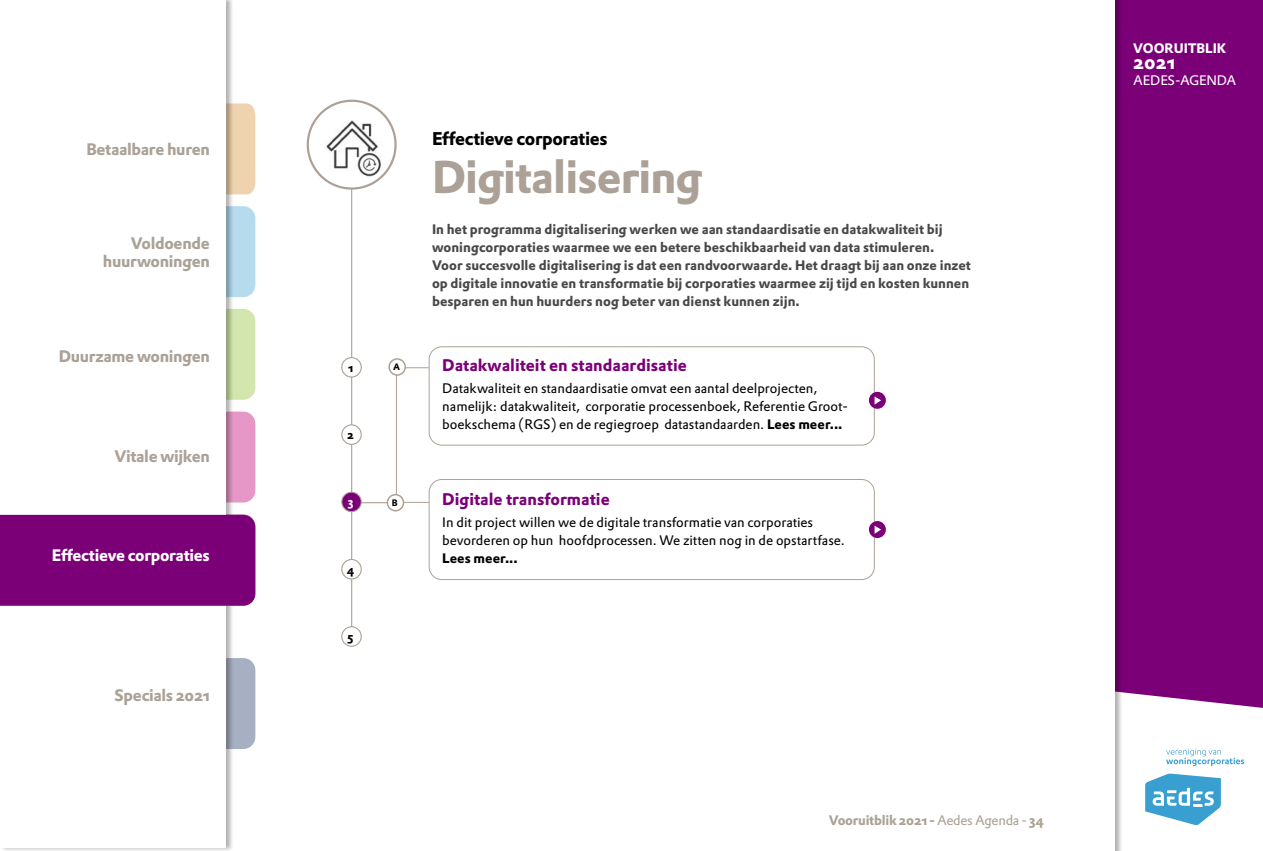
<style>
.page{position:relative;width:1263px;height:851px;background:#fff}
.page>*{position:absolute;margin:0;border:0;box-sizing:border-box;transform-origin:0 0}
.t1{font:45px "DTL Prokyon ST Bold";letter-spacing:-.02em;color:#aba196}
.t2{font:19.5px "DTL Prokyon ST Bold";color:#fff}
.t3{font:18.15px "DTL Prokyon ST Bold";letter-spacing:-.02em;color:#000}
.t4{font:16.5px "DTL Prokyon ST Bold";color:#7b0078}
.t5{font:16.35px/18px "DTL Prokyon ST Bold";letter-spacing:-.02em;color:#aba196;text-align:right}
.t6{font:16.35px "DTL Prokyon ST Bold";letter-spacing:-.02em;color:#fff}
.t7{font:14.4px "DTL Prokyon ST Bold";color:#fff}
.t8{font:13.5px/18px "DTL Prokyon ST Bold";color:#484848}
.t9{font:13.5px/18px "DTL Prokyon T";color:#000}
.t10{font:13.5px "DTL Prokyon ST Bold";letter-spacing:-.02em;color:#aba196}
.t11{font:13.5px "DTL Prokyon T";letter-spacing:-.02em;color:#fff}
.t12{font:13.5px "DTL Prokyon ST Bold";color:#000}
.t13{font:13.5px "DTL Prokyon ST Bold";color:#fff}
.t14{font:12px "DTL Prokyon ST Bold";color:#000}
.t15{font:12px "DTL Prokyon ST Bold";color:#fff}
.t16{font:9.15px "DTL Prokyon ST Bold";color:#000}
.s1{font-family:"DTL Prokyon ST Bold"}
.s2{font-family:"DTL Prokyon T"}
</style>
<div class="page">
<div style="left:216px;top:411px;width:39px;height:91px;background:#e697c7;border-radius:12px"></div>
<div style="left:216px;top:658px;width:39px;height:90px;background:#a7afc3;border-radius:12px"></div>
<div style="left:216px;top:309px;width:39px;height:91px;background:#d3e6ae;border-radius:12px"></div>
<div style="left:1123px;top:0;width:140px;height:707px;background:#7b0078"></div>
<div style="left:889px;top:0;width:234px;height:850px;background:#000;opacity:.3"></div>
<div style="left:889px;top:0;width:226px;height:850px;background:#fff"></div>
<hr style="left:352px;top:502px;width:49px;height:1px;background:#aba196">
<hr style="left:351px;top:183px;width:1px;height:453px;background:#aba196">
<div style="left:234px;top:103px;width:21px;height:91px;background:#efd2ae"></div>
<div style="left:38px;top:206px;width:217px;height:91px;background:#b5dbed;border-radius:12px"></div>
<div style="left:0;top:0;width:234px;height:850px;background:#000;opacity:.3"></div>
<div style="left:0;top:0;width:225px;height:847px;background:#fff"></div>
<div style="left:0;top:514px;width:255px;height:91px;background:#7b0078"></div>
<svg style="left:1166px;top:748px;width:78px;height:18px"></svg>
<svg style="left:1145px;top:773px;width:76px;height:52px"></svg>
<div style="left:342px;top:626px;width:19px;height:20px;background:#fff;border-radius:50%"></div>
<div style="left:341px;top:626px;width:21px;height:20px;border:1px solid #aba196;border-radius:50%"></div>
<div style="left:342px;top:492px;width:19px;height:19px;background:#7b0078;border-radius:50%"></div>
<div style="left:341px;top:491px;width:21px;height:21px;border:1px solid #aba196;border-radius:50%"></div>
<div style="left:342px;top:425px;width:19px;height:19px;background:#fff;border-radius:50%"></div>
<div style="left:341px;top:424px;width:21px;height:21px;border:1px solid #aba196;border-radius:50%"></div>
<div style="left:342px;top:559px;width:19px;height:20px;background:#fff;border-radius:50%"></div>
<div style="left:341px;top:559px;width:21px;height:20px;border:1px solid #aba196;border-radius:50%"></div>
<div style="left:342px;top:357px;width:19px;height:20px;background:#fff;border-radius:50%"></div>
<div style="left:341px;top:357px;width:21px;height:20px;border:1px solid #aba196;border-radius:50%"></div>
<div style="left:429px;top:346px;width:446px;height:99px;border:1px solid #aba196;border-radius:13px"></div>
<div style="left:869px;top:392px;width:17px;height:17px;background:#7b0078;border-radius:50%"></div>
<svg style="left:874px;top:396px;width:7px;height:8px"></svg>
<div style="left:429px;top:479px;width:446px;height:101px;border:1px solid #aba196;border-radius:13px"></div>
<div style="left:869px;top:521px;width:17px;height:17px;background:#7b0078;border-radius:50%"></div>
<svg style="left:874px;top:525px;width:7px;height:8px"></svg>
<hr style="left:396px;top:367px;width:1px;height:136px;background:#aba196">
<hr style="left:394px;top:367px;width:35px;height:1px;background:#aba196">
<div style="left:389px;top:359px;width:16px;height:16px;background:#fff;border-radius:50%"></div>
<div style="left:388px;top:358px;width:18px;height:18px;border:2px solid #aba196;border-radius:50%"></div>
<hr style="left:394px;top:502px;width:35px;height:1px;background:#aba196">
<div style="left:387px;top:494px;width:16px;height:16px;background:#fff;border-radius:50%"></div>
<div style="left:387px;top:494px;width:17px;height:17px;border:2px solid #aba196;border-radius:50%"></div>
<div style="left:308px;top:101px;width:87px;height:87px;background:#fff;border-radius:50%"></div>
<div style="left:307px;top:100px;width:90px;height:90px;border:2px solid #aba196;border-radius:50%"></div>
<img style="left:326px;top:120px;width:56px;height:56px">
<p class="t5" style="left:86px;top:140px;width:125px">Betaalbare huren</p>
<p class="t5" style="left:103px;top:234px;width:109px">Voldoende huurwoningen</p>
<p class="t5" style="left:59px;top:347px;width:153px">Duurzame woningen</p>
<p class="t5" style="left:115px;top:446px;width:97px">Vitale wijken</p>
<p class="t6" style="left:52px;top:544px;width:160px">Effectieve corporaties</p>
<p class="t5" style="left:115px;top:686px;width:97px">Specials 2021</p>
<h3 class="t3" style="left:432px;top:127px;width:177px">Effectieve corporaties</h3>
<h1 class="t1" style="left:432px;top:147px;width:272px">Digitalisering</h1>
<p class="t8" style="left:432px;top:220px;width:540px">In het programma digitalisering werken we aan standaardisatie en datakwaliteit bij woningcorporaties waarmee we een betere beschikbaarheid van data stimuleren.<br>Voor succesvolle digitalisering is dat een randvoorwaarde. Het draagt bij aan onze inzet op digitale innovatie en transformatie bij corporaties waarmee zij tijd en kosten kunnen besparen en hun huurders nog beter van dienst kunnen zijn.</p>
<p class="t14" style="left:348px;top:359px;width:7px">1</p>
<p class="t4" style="left:442px;top:354px;width:246px">Datakwaliteit en standaardisatie</p>
<p class="t9" style="left:442px;top:379px;width:407px">Datakwaliteit en standaardisatie omvat een aantal deelprojecten, namelijk: datakwaliteit, corporatie processenboek, Referentie Groot&shy;boekschema (RGS) en de regiegroep datastandaarden. <span class="s1">Lees meer...</span></p>
<p class="t16" style="left:393px;top:361px;width:8px">A</p>
<p class="t14" style="left:347px;top:427px;width:8px">2</p>
<p class="t15" style="left:348px;top:494px;width:7px">3</p>
<p class="t14" style="left:347px;top:561px;width:9px">4</p>
<p class="t14" style="left:348px;top:628px;width:8px">5</p>
<p class="t16" style="left:392px;top:496px;width:7px">B</p>
<p class="t4" style="left:442px;top:488px;width:169px">Digitale transformatie</p>
<p class="t9" style="left:442px;top:512px;width:404px">In dit project willen we de digitale transformatie van corporaties bevorderen op hun hoofdprocessen. We zitten nog in de opstartfase.</p>
<p class="t12" style="left:442px;top:549px;width:77px">Lees meer...</p>
<p class="t10" style="left:829px;top:811px;width:217px">Vooruitblik 2021 - <span class="s2">Aedes Agenda -</span> 34</p>
<p class="t13" style="left:1133px;top:39px;width:94px">VOORUITBLIK</p>
<h2 class="t2" style="left:1133px;top:49px;width:44px">2021</h2>
<p class="t11" style="left:1133px;top:72px;width:104px">AEDES-AGENDA</p>
<p class="t7" style="left:1137px;top:39px;width:111px">AEDESAGENDA</p>
</div>
